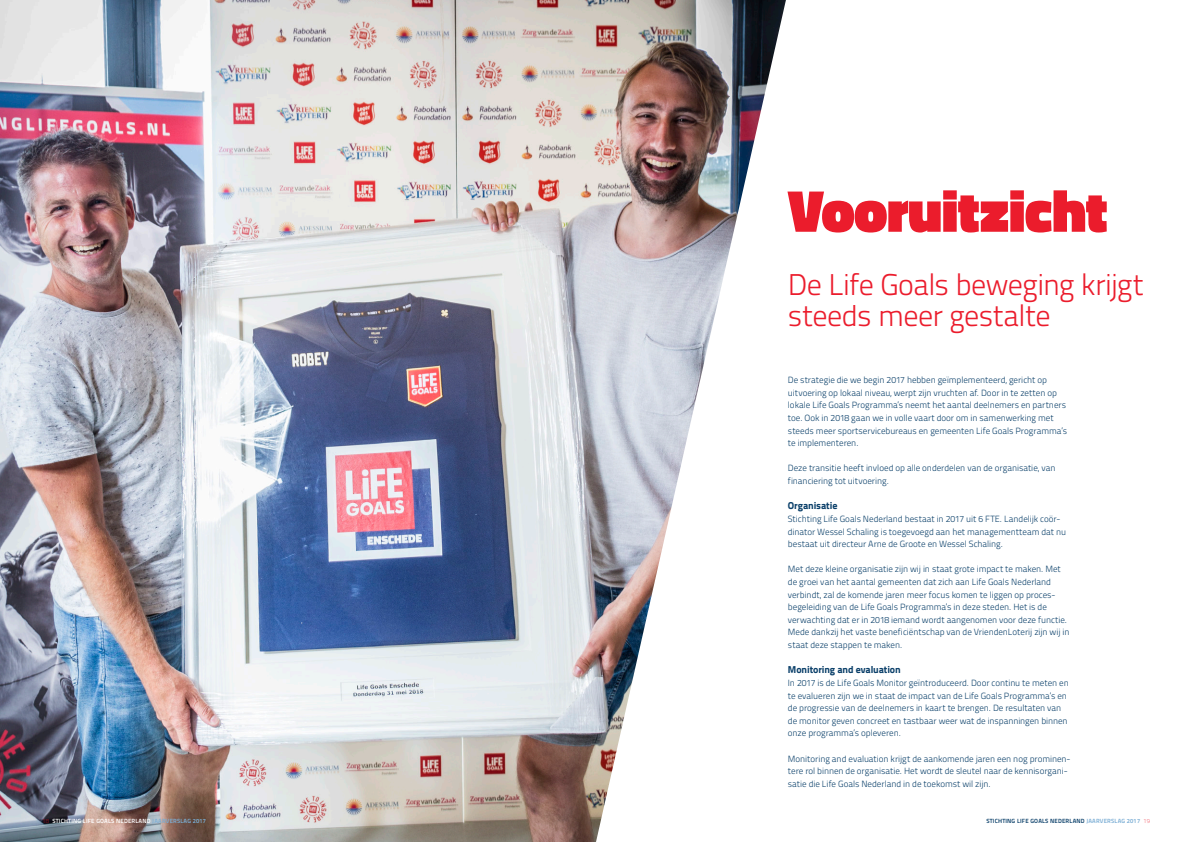
<style>
.page{position:relative;width:1191px;height:842px;background:#fff}
.page>*{position:absolute;margin:0;border:0;box-sizing:border-box;transform-origin:0 0}
.kop{font:900 60px "Titillium Web";letter-spacing:-.015em;color:#eb1c2c}
.kop-2{font:300 30px "Titillium Text 22 L";letter-spacing:-.02em;color:#eb1c2c}
.tussenkop{font:800 10px "Titillium Text 22 L";letter-spacing:-.01em;color:#0b406a}
.broodtekst{font:300 9px/12.6px "Titillium Text 22 L";letter-spacing:-.005em;color:#0b406a}
.t1{font:700 6px "Titillium Text 22 L";letter-spacing:.03em;color:#0b406a}
.t2{font:700 6px "Titillium Text 22 L";letter-spacing:.03em;color:#fff}
.s1{font-weight:100;color:#eb1c2c}
.s2{color:#7baed5}
</style>
<div class="page">
<img style="left:0;top:0;width:596px;height:842px">
<img style="left:596px;top:0;width:190px;height:842px">
<p class="t2" style="left:43px;top:816px;width:165px"><span class="s1">18</span> STICHTING LIFE GOALS NEDERLAND <span class="s2">JAARVERSLAG 2017</span></p>
<p class="kop" style="left:788px;top:167px;width:321px">Vooruitzicht</p>
<p class="kop-2" style="left:788px;top:262px;width:357px">De Life Goals beweging krijgt</p>
<p class="kop-2" style="left:788px;top:294px;width:264px">steeds meer gestalte</p>
<p class="broodtekst" style="left:788px;top:373px;width:281px">De strategie die we begin 2017 hebben geïmplementeerd, gericht op uitvoering op lokaal niveau, werpt zijn vruchten af. Door in te zetten op lokale Life Goals Programma’s neemt het aantal deelnemers en partners toe. Ook in 2018 gaan we in volle vaart door om in samenwerking met steeds meer sportservicebureaus en gemeenten Life Goals Programma’s te implementeren.</p>
<p class="broodtekst" style="left:788px;top:461px;width:269px">Deze transitie heeft invloed op alle onderdelen van de organisatie, van financiering tot uitvoering.</p>
<p class="tussenkop" style="left:788px;top:498px;width:51px">Organisatie</p>
<p class="broodtekst" style="left:788px;top:512px;width:280px">Stichting Life Goals Nederland bestaat in 2017 uit 6 FTE. Landelijk coör&shy;dinator Wessel Schaling is toegevoegd aan het managementteam dat nu bestaat uit directeur Arne de Groote en Wessel Schaling.</p>
<p class="broodtekst" style="left:788px;top:562px;width:283px">Met deze kleine organisatie zijn wij in staat grote impact te maken. Met de groei van het aantal gemeenten dat zich aan Life Goals Nederland verbindt, zal de komende jaren meer focus komen te liggen op proces&shy;begeleiding van de Life Goals Programma’s in deze steden. Het is de verwachting dat er in 2018 iemand wordt aangenomen voor deze functie.<br>Mede dankzij het vaste beneficiëntschap van de VriendenLoterij zijn wij in staat deze stappen te maken.</p>
<p class="tussenkop" style="left:788px;top:662px;width:114px">Monitoring and evaluation</p>
<p class="broodtekst" style="left:788px;top:676px;width:282px">In 2017 is de Life Goals Monitor geïntroduceerd. Door continu te meten en te evalueren zijn we in staat de impact van de Life Goals Programma’s en de progressie van de deelnemers in kaart te brengen. De resultaten van de monitor geven concreet en tastbaar weer wat de inspanningen binnen onze programma’s opleveren.</p>
<p class="broodtekst" style="left:788px;top:752px;width:284px">Monitoring and evaluation krijgt de aankomende jaren een nog prominen&shy;tere rol binnen de organisatie. Het wordt de sleutel naar de kennisorgani&shy;satie die Life Goals Nederland in de toekomst wil zijn.</p>
<p class="t1" style="left:986px;top:816px;width:165px">STICHTING LIFE GOALS NEDERLAND <span class="s2">JAARVERSLAG 2017</span> <span class="s1">19</span></p>
</div>
